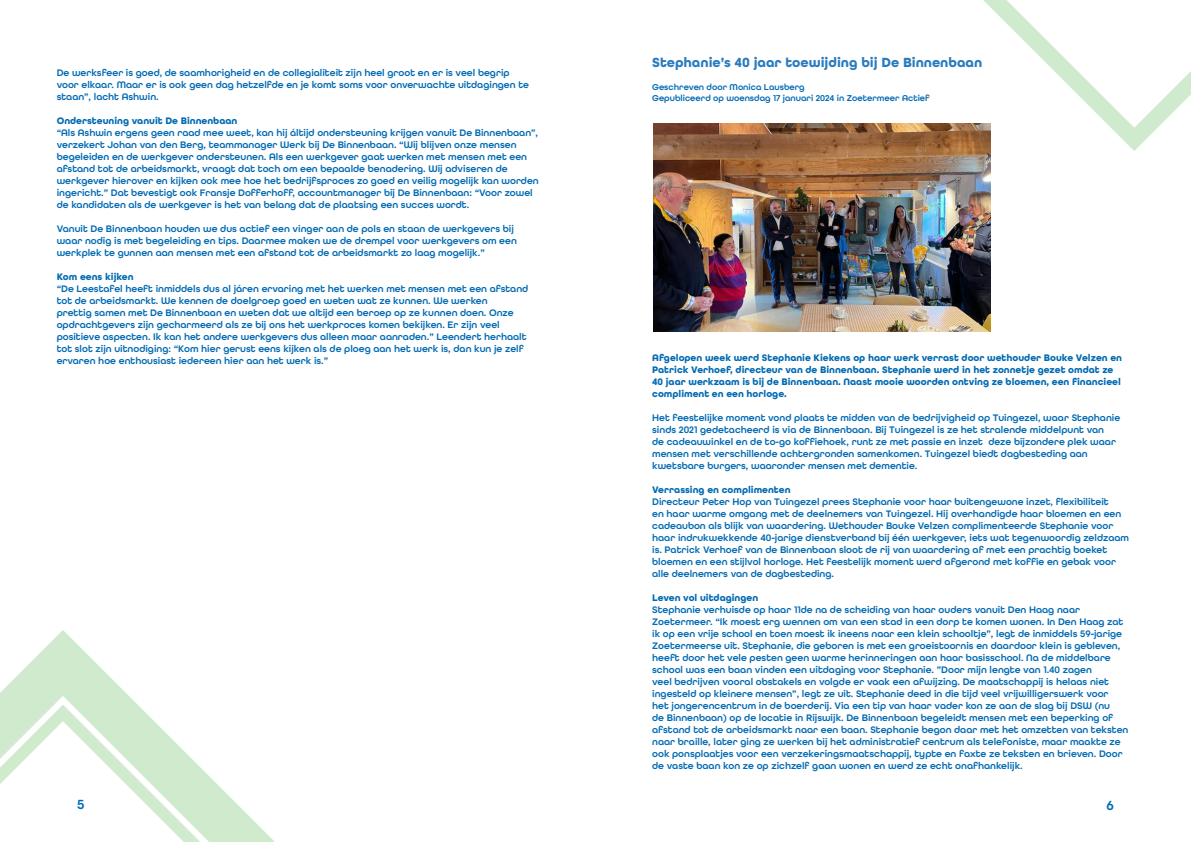
<style>
.page{position:relative;width:1191px;height:842px;background:#fff}
.page>*{position:absolute;margin:0;border:0;box-sizing:border-box;transform-origin:0 0}
.t1{font:700 14px "All Round Gothic";color:#297cbf}
.t2{font:600 14px "All Round Gothic";color:#006ab3}
.t3{font:600 10px/12px "All Round Gothic";color:#006ab3}
.t4{font:700 10px/12px "All Round Gothic";color:#006ab3}
.t5{font:600 9px "All Round Gothic";color:#006ab3}
</style>
<div class="page">
<svg style="left:0;top:630px;width:275px;height:212px"></svg>
<svg style="left:983px;top:0;width:208px;height:151px"></svg>
<img style="left:653px;top:123px;width:337px;height:209px">
<p class="t3" style="left:57px;top:67px;width:474px">De werksfeer is goed, de saamhorigheid en de collegialiteit zijn heel groot en er is veel begrip voor elkaar. Maar er is ook geen dag hetzelfde en je komt soms voor onverwachte uitdagingen te staan”, lacht Ashwin.</p>
<p class="t4" style="left:57px;top:115px;width:182px">Ondersteuning vanuit De Binnenbaan</p>
<p class="t3" style="left:57px;top:127px;width:483px">“Als Ashwin ergens geen raad mee weet, kan hij áltijd ondersteuning krijgen vanuit De Binnenbaan”, verzekert Johan van den Berg, teammanager Werk bij De Binnenbaan. “Wij blijven onze mensen begeleiden en de werkgever ondersteunen. Als een werkgever gaat werken met mensen met een afstand tot de arbeidsmarkt, vraagt dat toch om een bepaalde benadering. Wij adviseren de werkgever hierover en kijken ook mee hoe het bedrijfsproces zo goed en veilig mogelijk kan worden ingericht.” Dat bevestigt ook Fransje Dofferhoff, accountmanager bij De Binnenbaan: “Voor zowel de kandidaten als de werkgever is het van belang dat de plaatsing een succes wordt.</p>
<p class="t3" style="left:57px;top:223px;width:462px">Vanuit De Binnenbaan houden we dus actief een vinger aan de pols en staan de werkgevers bij waar nodig is met begeleiding en tips. Daarmee maken we de drempel voor werkgevers om een werkplek te gunnen aan mensen met een afstand tot de arbeidsmarkt zo laag mogelijk.”</p>
<p class="t4" style="left:57px;top:271px;width:78px">Kom eens kijken</p>
<p class="t3" style="left:57px;top:283px;width:473px">“De Leestafel heeft inmiddels dus al járen ervaring met het werken met mensen met een afstand tot de arbeidsmarkt. We kennen de doelgroep goed en weten wat ze kunnen. We werken<br>prettig samen met De Binnenbaan en weten dat we altijd een beroep op ze kunnen doen. Onze opdrachtgevers zijn gecharmeerd als ze bij ons het werkproces komen bekijken. Er zijn veel positieve aspecten. Ik kan het andere werkgevers dus alleen maar aanraden.” Leendert herhaalt tot slot zijn uitnodiging: “Kom hier gerust eens kijken als de ploeg aan het werk is, dan kun je zelf ervaren hoe enthousiast iedereen hier aan het werk is.”</p>
<p class="t1" style="left:652px;top:54px;width:331px">Stephanie’s 40 jaar toewijding bij De Binnenbaan</p>
<p class="t5" style="left:652px;top:82px;width:154px">Geschreven door Monica Lausberg</p>
<p class="t5" style="left:652px;top:92px;width:279px">Gepubliceerd op woensdag 17 januari 2024 in Zoetermeer Actief</p>
<p class="t4" style="left:652px;top:352px;width:471px">Afgelopen week werd Stephanie Kiekens op haar werk verrast door wethouder Bouke Velzen en Patrick Verhoef, directeur van de Binnenbaan. Stephanie werd in het zonnetje gezet omdat ze 40 jaar werkzaam is bij de Binnenbaan. Naast mooie woorden ontving ze bloemen, een financieel compliment en een horloge.</p>
<p class="t3" style="left:652px;top:412px;width:469px">Het feestelijke moment vond plaats te midden van de bedrijvigheid op Tuingezel, waar Stephanie sinds 2021 gedetacheerd is via de Binnenbaan. Bij Tuingezel is ze het stralende middelpunt van<br>de cadeauwinkel en de to-go koffiehoek, runt ze met passie en inzet deze bijzondere plek waar mensen met verschillende achtergronden samenkomen. Tuingezel biedt dagbesteding aan kwetsbare burgers, waaronder mensen met dementie.</p>
<p class="t4" style="left:652px;top:484px;width:140px">Verrassing en complimenten</p>
<p class="t3" style="left:652px;top:496px;width:478px">Directeur Peter Hop van Tuingezel prees Stephanie voor haar buitengewone inzet, flexibiliteit<br>en haar warme omgang met de deelnemers van Tuingezel. Hij overhandigde haar bloemen en een cadeaubon als blijk van waardering. Wethouder Bouke Velzen complimenteerde Stephanie voor haar indrukwekkende 40-jarige dienstverband bij één werkgever, iets wat tegenwoordig zeldzaam is. Patrick Verhoef van de Binnenbaan sloot de rij van waardering af met een prachtig boeket bloemen en een stijlvol horloge. Het feestelijk moment werd afgerond met koffie en gebak voor alle deelnemers van de dagbesteding.</p>
<p class="t4" style="left:652px;top:592px;width:108px">Leven vol uitdagingen</p>
<p class="t3" style="left:652px;top:604px;width:478px">Stephanie verhuisde op haar 11de na de scheiding van haar ouders vanuit Den Haag naar Zoetermeer. “Ik moest erg wennen om van een stad in een dorp te komen wonen. In Den Haag zat ik op een vrije school en toen moest ik ineens naar een klein schooltje”, legt de inmiddels 59-jarige Zoetermeerse uit. Stephanie, die geboren is met een groeistoornis en daardoor klein is gebleven, heeft door het vele pesten geen warme herinneringen aan haar basisschool. Na de middelbare school was een baan vinden een uitdaging voor Stephanie. ”Door mijn lengte van 1.40 zagen<br>veel bedrijven vooral obstakels en volgde er vaak een afwijzing. De maatschappij is helaas niet ingesteld op kleinere mensen”, legt ze uit. Stephanie deed in die tijd veel vrijwilligerswerk voor<br>het jongerencentrum in de boerderij. Via een tip van haar vader kon ze aan de slag bij DSW (nu<br>de Binnenbaan) op de locatie in Rijswijk. De Binnenbaan begeleidt mensen met een beperking of afstand tot de arbeidsmarkt naar een baan. Stephanie begon daar met het omzetten van teksten naar braille, later ging ze werken bij het administratief centrum als telefoniste, maar maakte ze ook ponsplaatjes voor een verzekeringsmaatschappij, typte en faxte ze teksten en brieven. Door de vaste baan kon ze op zichzelf gaan wonen en werd ze echt onafhankelijk.</p>
<h1 class="t2" style="left:77px;top:795px;width:9px">5</h1>
<h1 class="t2" style="left:1106px;top:797px;width:9px">6</h1>
</div>
